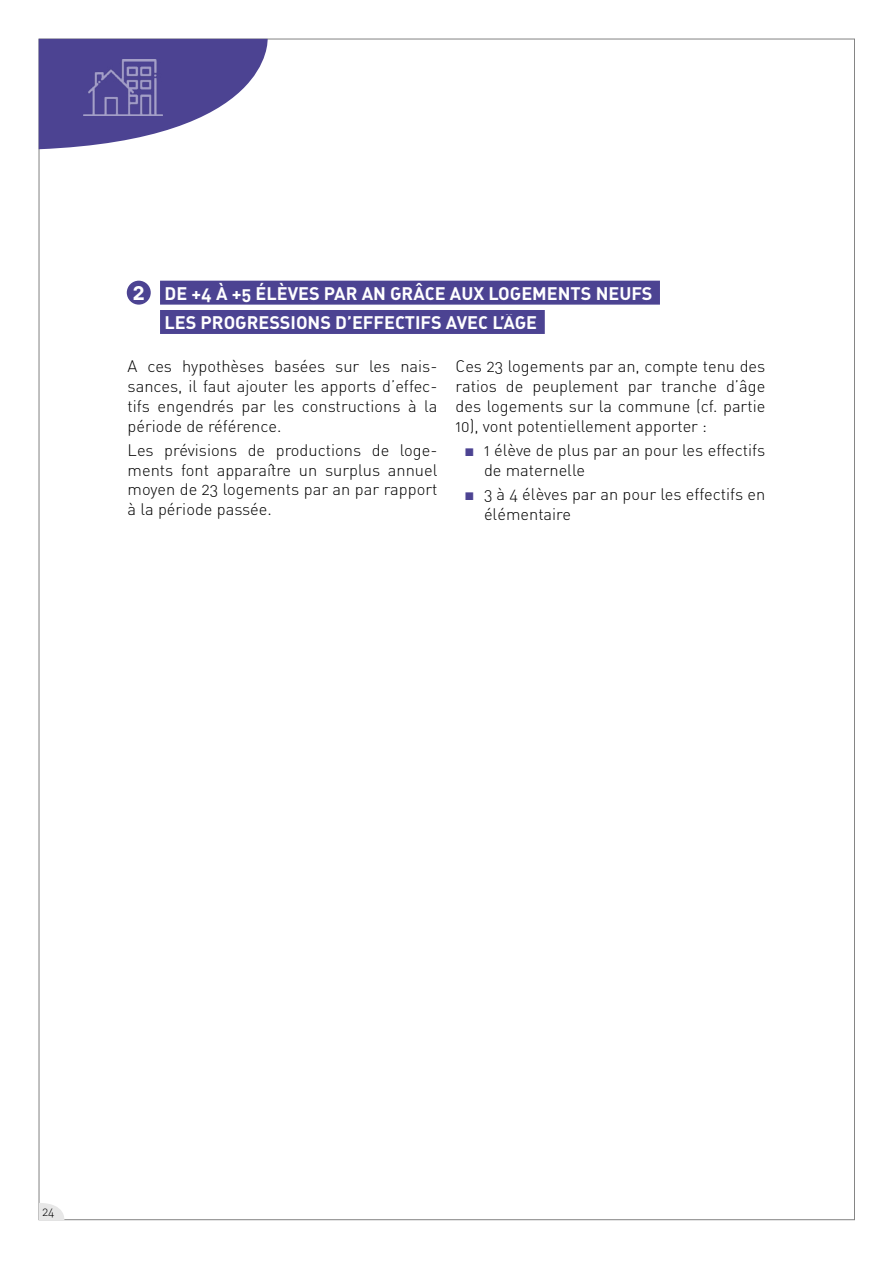
<style>
.page{position:relative;width:893px;height:1263px;background:#fff}
.page>*{position:absolute;margin:0;border:0;box-sizing:border-box;transform-origin:0 0}
.t1{font:22.5px "DIN Bold Alternate";color:#fff}
.t2{font:18px "DIN Bold Alternate";color:#fff}
.t3{font:16.5px/19.8px "DIN Light Alternate";color:#000;text-align:justify}
.t4{font:12px "DIN Light Alternate";color:#000}
.s1{font-family:"Arial";color:#4c4392}
</style>
<div class="page">
<svg style="left:39px;top:1203px;width:27px;height:17px"></svg>
<svg style="left:39px;top:39px;width:235px;height:110px"></svg>
<img style="left:84px;top:60px;width:79px;height:55px">
<div style="left:160px;top:281px;width:500px;height:24px;background:#4c4392"></div>
<div style="left:162px;top:312px;width:380px;height:20px;background:#4c4392"></div>
<div style="left:160px;top:310px;width:385px;height:24px;border:4px solid #4c4392"></div>
<div style="left:127px;top:281px;width:24px;height:24px;background:#4c4392;border-radius:50%"></div>
<h1 class="t1" style="left:133px;top:277px;width:14px">2</h1>
<p class="t2" style="left:165px;top:282px;width:489px">DE +4 À +5 ÉLÈVES PAR AN GRÂCE AUX LOGEMENTS NEUFS</p>
<p class="t2" style="left:165px;top:311px;width:374px">LES PROGRESSIONS D’EFFECTIFS AVEC L’ÂGE</p>
<p class="t3" style="left:128px;top:356px;width:311px">A ces hypothèses basées sur les nais&shy;sances, il faut ajouter les apports d’effec&shy;tifs engendrés par les constructions à la période de référence.</p>
<p class="t3" style="left:128px;top:440px;width:311px">Les prévisions de productions de loge&shy;ments font apparaître un surplus annuel moyen de 23 logements par an par rapport à la période passée.</p>
<p class="t3" style="left:455px;top:356px;width:311px">Ces 23 logements par an, compte tenu des ratios de peuplement par tranche d’âge des logements sur la commune (cf. partie 10), vont potentiellement apporter :</p>
<p class="t3" style="left:484px;top:440px;width:283px;text-indent:-20px"><span class="s1">■</span> 1 élève de plus par an pour les effectifs de maternelle</p>
<p class="t3" style="left:484px;top:484px;width:283px;text-indent:-20px"><span class="s1">■</span> 3 à 4 élèves par an pour les effectifs en élémentaire</p>
<p class="t4" style="left:42px;top:1204px;width:14px">24</p>
</div>
